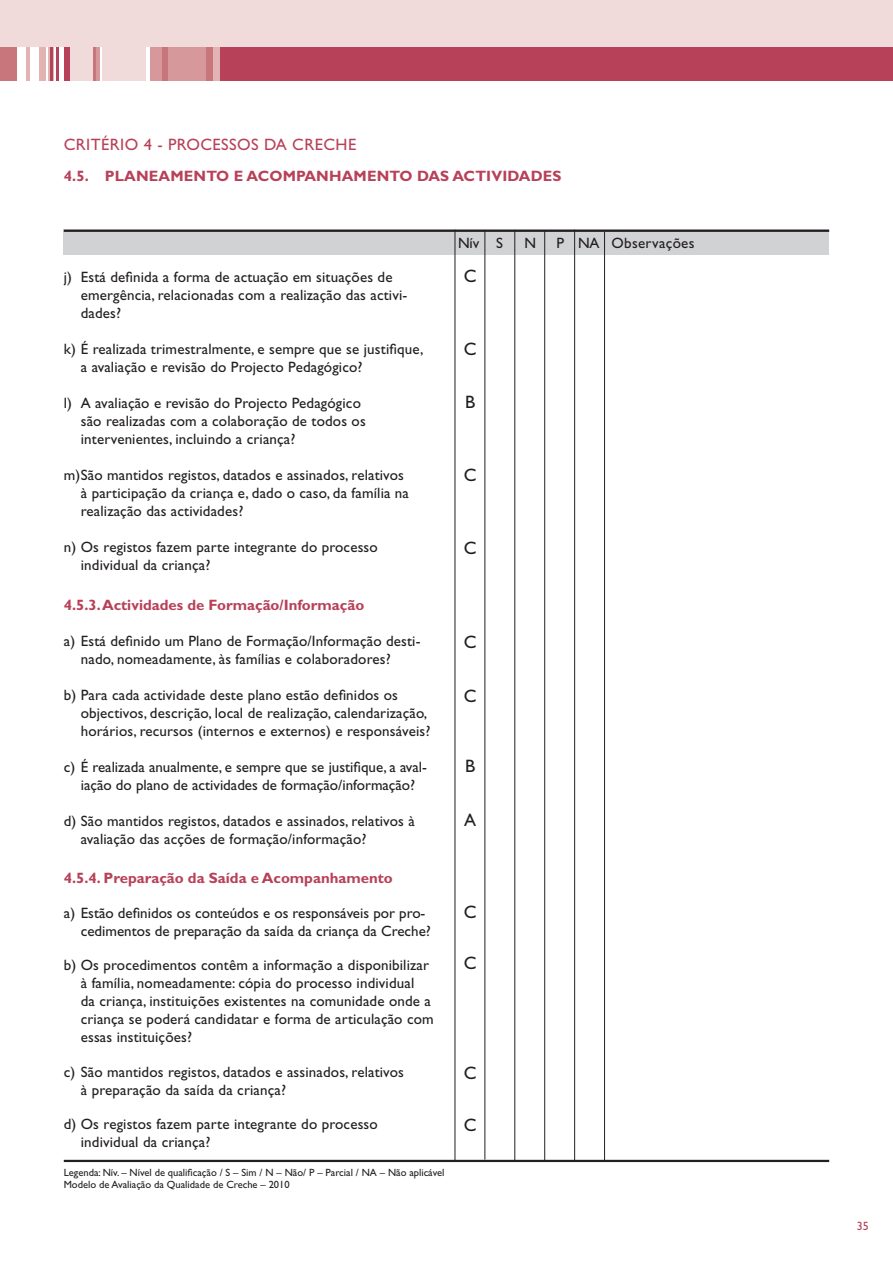
<style>
.page{position:relative;width:893px;height:1263px;background:#fff}
.page>*{position:absolute;margin:0;border:0;box-sizing:border-box;transform-origin:0 0}
.t1{font:18px "Gill Sans";color:#231f20}
.t2{font:16.5px "Gill Sans";letter-spacing:.025em;color:#b74158}
.t3{font:15px/18px "Gill Sans";letter-spacing:.01em;color:#231f20}
.t4{font:700 15px "Gill Sans";color:#b74158}
.t5{font:12px "Gill Sans";color:#b74158}
.t6{font:10.5px/12.6px "Gill Sans";color:#231f20}
</style>
<div class="page">
<div style="left:220px;top:47px;width:673px;height:34px;background:#b74158"></div>
<div style="left:0;top:47px;width:17px;height:34px;background:#c8767c"></div>
<div style="left:69px;top:47px;width:24px;height:34px;background:#f0dbda"></div>
<div style="left:103px;top:47px;width:43px;height:34px;background:#f0dbda"></div>
<hr style="left:27px;top:47px;width:3px;height:34px;background:#e1b3b2">
<div style="left:39px;top:47px;width:7px;height:34px;background:#e1b3b2"></div>
<div style="left:48px;top:47px;width:5px;height:34px;background:#e1b3b2"></div>
<hr style="left:50px;top:47px;width:2px;height:34px;background:#b74158">
<hr style="left:56px;top:47px;width:3px;height:34px;background:#b74158">
<div style="left:64px;top:47px;width:5px;height:34px;background:#b74158"></div>
<hr style="left:93px;top:47px;width:3px;height:34px;background:#c8767c">
<hr style="left:96px;top:47px;width:4px;height:34px;background:#d6989a">
<div style="left:150px;top:47px;width:63px;height:34px;background:#d6989a"></div>
<div style="left:162px;top:47px;width:6px;height:34px;background:#c8767c"></div>
<div style="left:206px;top:47px;width:7px;height:34px;background:#c8767c"></div>
<div style="left:213px;top:47px;width:7px;height:34px;background:#e1b3b2"></div>
<div style="left:0;top:0;width:893px;height:47px;background:#f0dbda"></div>
<div style="left:64px;top:230px;width:765px;height:25px;background:#d1d2d4"></div>
<hr style="left:455px;top:230px;width:1px;height:931px;background:#231f20">
<hr style="left:484px;top:231px;width:1px;height:928px;background:#231f20">
<hr style="left:514px;top:231px;width:1px;height:930px;background:#231f20">
<hr style="left:544px;top:231px;width:1px;height:931px;background:#231f20">
<hr style="left:574px;top:230px;width:1px;height:932px;background:#231f20">
<hr style="left:604px;top:231px;width:1px;height:930px;background:#231f20">
<hr style="left:64px;top:230px;width:765px;height:2px;background:#231f20">
<hr style="left:64px;top:1160px;width:765px;height:2px;background:#231f20">
<p class="t2" style="left:64px;top:135px;width:294px">CRITÉRIO 4 - PROCESSOS DA CRECHE</p>
<p class="t4" style="left:64px;top:167px;width:499px">4.5. PLANEAMENTO E ACOMPANHAMENTO DAS ACTIVIDADES</p>
<p class="t3" style="left:81px;top:268px;width:328px;text-indent:-17px">j) Está definida a forma de actuação em situações de emergência, relacionadas com a realização das activi&shy;dades?</p>
<p class="t3" style="left:81px;top:340px;width:344px;text-indent:-17px">k) É realizada trimestralmente, e sempre que se justifique, a avaliação e revisão do Projecto Pedagógico?</p>
<p class="t3" style="left:81px;top:394px;width:287px;text-indent:-17px">l) A avaliação e revisão do Projecto Pedagógico são realizadas com a colaboração de todos os intervenientes, incluindo a criança?</p>
<p class="t3" style="left:81px;top:466px;width:330px;text-indent:-17px">m)São mantidos registos, datados e assinados, relativos à participação da criança e, dado o caso, da família na realização das actividades?</p>
<p class="t3" style="left:81px;top:538px;width:298px;text-indent:-17px">n) Os registos fazem parte integrante do processo individual da criança?</p>
<p class="t4" style="left:64px;top:596px;width:302px">4.5.3. Actividades de Formação/Informação</p>
<p class="t3" style="left:81px;top:632px;width:341px;text-indent:-17px">a) Está definido um Plano de Formação/Informação desti&shy;nado, nomeadamente, às famílias e colaboradores?</p>
<p class="t3" style="left:81px;top:686px;width:351px;text-indent:-17px">b) Para cada actividade deste plano estão definidos os objectivos, descrição, local de realização, calendarização, horários, recursos (internos e externos) e responsáveis?</p>
<p class="t3" style="left:64px;top:758px;width:365px;text-align:center">c) É realizada anualmente, e sempre que se justifique, a aval&shy;iação do plano de actividades de formação/informação?</p>
<p class="t3" style="left:81px;top:812px;width:335px;text-indent:-17px">d) São mantidos registos, datados e assinados, relativos à avaliação das acções de formação/informação?</p>
<p class="t4" style="left:64px;top:869px;width:331px">4.5.4. Preparação da Saída e Acompanhamento</p>
<p class="t3" style="left:81px;top:904px;width:352px;text-indent:-17px">a) Estão definidos os conteúdos e os responsáveis por pro&shy;cedimentos de preparação da saída da criança da Creche?</p>
<p class="t3" style="left:81px;top:956px;width:354px;text-indent:-17px">b) Os procedimentos contêm a informação a disponibilizar à família, nomeadamente: cópia do processo individual<br>da criança, instituições existentes na comunidade onde a criança se poderá candidatar e forma de articulação com essas instituições?</p>
<p class="t3" style="left:81px;top:1063px;width:325px;text-indent:-17px">c) São mantidos registos, datados e assinados, relativos à preparação da saída da criança?</p>
<p class="t3" style="left:81px;top:1115px;width:298px;text-indent:-17px">d) Os registos fazem parte integrante do processo individual da criança?</p>
<p class="t6" style="left:64px;top:1166px;width:382px">Legenda: Nív. – Nível de qualificação / S – Sim / N – Não/ P – Parcial / NA – Não aplicável<br>Modelo de Avaliação da Qualidade de Creche – 2010</p>
<p class="t3" style="left:458px;top:234px;width:47px">Nív S</p>
<p class="t3" style="left:524px;top:234px;width:13px">N</p>
<p class="t3" style="left:556px;top:234px;width:140px">P NA Observações</p>
<p class="t1" style="left:464px;top:266px;width:14px">C</p>
<p class="t1" style="left:464px;top:339px;width:14px">C</p>
<p class="t1" style="left:465px;top:391px;width:12px">B</p>
<p class="t1" style="left:464px;top:465px;width:14px">C</p>
<p class="t1" style="left:464px;top:537px;width:14px">C</p>
<p class="t1" style="left:464px;top:632px;width:14px">C</p>
<p class="t1" style="left:464px;top:686px;width:14px">C</p>
<p class="t1" style="left:465px;top:755px;width:12px">B</p>
<p class="t1" style="left:464px;top:809px;width:14px">A</p>
<p class="t1" style="left:464px;top:901px;width:14px">C</p>
<p class="t1" style="left:464px;top:952px;width:14px">C</p>
<p class="t1" style="left:464px;top:1062px;width:14px">C</p>
<p class="t1" style="left:464px;top:1115px;width:14px">C</p>
<p class="t5" style="left:857px;top:1219px;width:13px">35</p>
</div>
